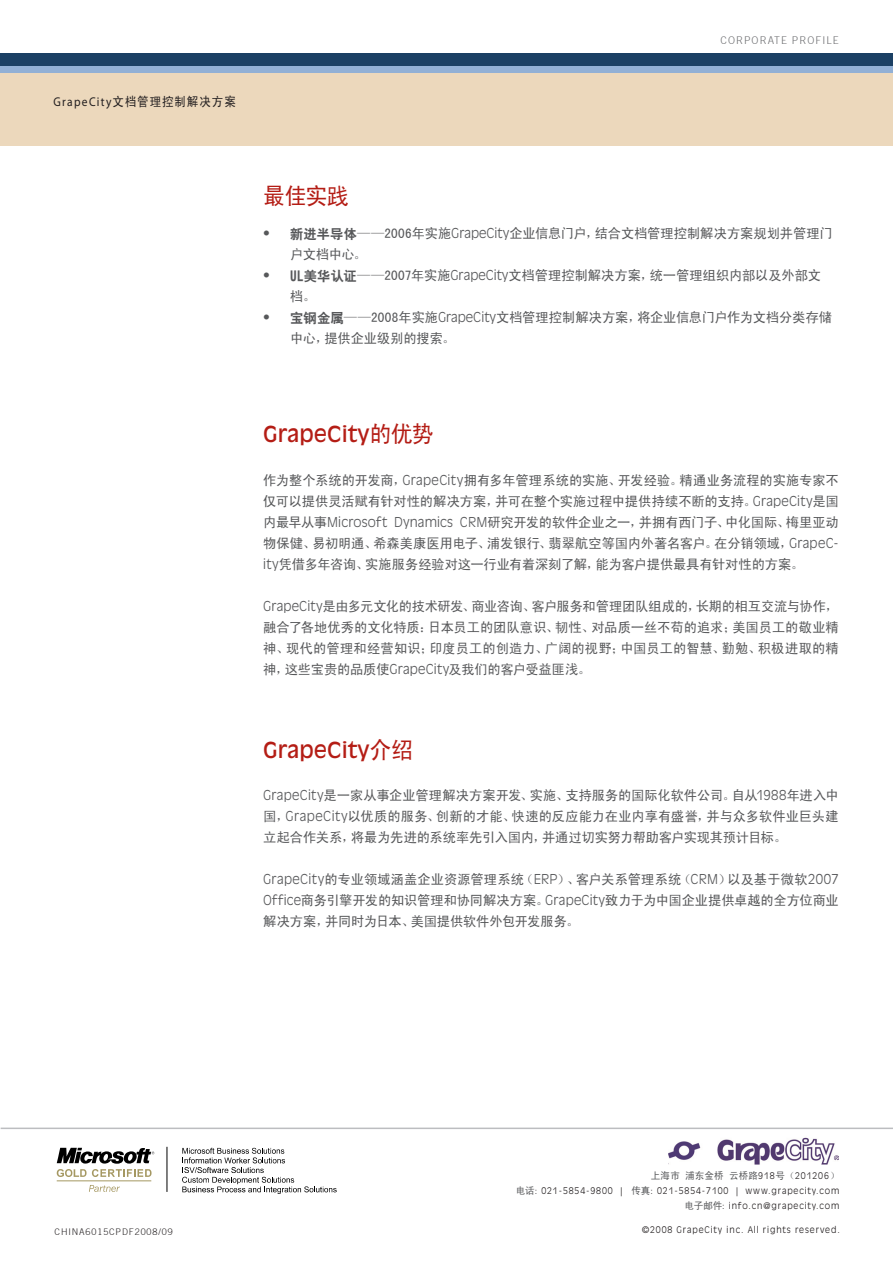
<style>
.page{position:relative;width:893px;height:1263px;background:#fff}
.page>*{position:absolute;margin:0;border:0;box-sizing:border-box;transform-origin:0 0}
.t1{font:23.25px "Sim Hei";color:#b41d15;scale:.95 1}
.t2{font:21.75px "Antique Olive";color:#b41d15}
.点排列{font:13.5px/21px "Sim Hei";letter-spacing:-.005em;color:#57585a;text-align:justify}
.t3{font:300 13.5px "Antique Olive";color:#57585a}
.t4{font:12.75px "Sim Hei";letter-spacing:.085em;color:#231f20;scale:.9 1}
.t5{font:300 10.5px "Trade Gothic";letter-spacing:.1em;color:#6c6d70}
.t6{font:9.75px "Sim Hei";letter-spacing:.02em;color:#57585a}
.t7{font:300 9px "Antique Olive";letter-spacing:.1em;color:#231f20}
.t8{font:300 9px "Trade Gothic";letter-spacing:.1em;color:#231f20}
.s1{font-family:"Myriad Pro"}
.s2{font-family:"Heiti CSEG"}
.s3{font-family:"Antique Olive";font-weight:300}
.s4{font-family:"Sim Hei";font-size:23.25px}
.s5{font-family:"Antique Olive";font-weight:300;font-size:9px;color:#231f20}
.s6{font-family:"Sim Hei";font-weight:400;font-size:9.75px;color:#57585a}
</style>
<div class="page">
<hr style="left:1px;top:1127px;width:892px;height:2px;background:#bcbdc0">
<img style="left:668px;top:1137px;width:170px;height:28px">
<hr style="left:57px;top:1180px;width:94px;height:1px;background:#a59862">
<svg style="left:89px;top:1185px;width:31px;height:7px"></svg>
<svg style="left:57px;top:1148px;width:97px;height:29px"></svg>
<hr style="left:167px;top:1147px;width:1px;height:45px;background:#000">
<svg style="left:182px;top:1148px;width:155px;height:46px"></svg>
<div style="left:0;top:70px;width:892px;height:76px;background:#ecd8bc"></div>
<div style="left:0;top:54px;width:893px;height:12px;background:#1b4064"></div>
<div style="left:0;top:66px;width:893px;height:6px;background:#92b0d5"></div>
<p class="t4" style="left:54px;top:95px;width:204px"><span class="s1">GrapeCity</span>文档管理控制解决方案</p>
<p class="t5" style="left:721px;top:34px;width:119px">CORPORATE PROFILE</p>
<p class="t1" style="left:263px;top:184px;width:92px">最佳实践</p>
<p class="点排列" style="left:290px;top:223px;width:544px"><span class="s2">新进半导体</span>——2006年实施<span class="s3">GrapeCity</span>企业信息门户，结合文档管理控制解决方案规划并管理门户文档中心。</p>
<p class="点排列" style="left:290px;top:265px;width:532px"><span class="s2">UL美华认证</span>——2007年实施<span class="s3">GrapeCity</span>文档管理控制解决方案，统一管理组织内部以及外部文档。</p>
<p class="点排列" style="left:290px;top:307px;width:543px"><span class="s2">宝钢金属</span>——2008年实施<span class="s3">GrapeCity</span>文档管理控制解决方案，将企业信息门户作为文档分类存储中心，提供企业级别的搜索。</p>
<p class="t3" style="left:263px;top:226px;width:8px">•</p>
<p class="t3" style="left:263px;top:268px;width:8px">•</p>
<p class="t3" style="left:263px;top:310px;width:8px">•</p>
<p class="t2" style="left:263px;top:421px;width:172px">GRAPECITY<span class="s4">的优势</span></p>
<p class="点排列" style="left:263px;top:469px;width:577px">作为整个系统的开发商，<span class="s3">GrapeCity</span>拥有多年管理系统的实施、开发经验。精通业务流程的实施专家不仅可以提供灵活赋有针对性的解决方案，并可在整个实施过程中提供持续不断的支持。<span class="s3">GrapeCity</span>是国内最早从事<span class="s3">Microsoft Dynamics CRM</span>研究开发的软件企业之一，并拥有西门子、中化国际、梅里亚动物保健、易初明通、希森美康医用电子、浦发银行、翡翠航空等国内外著名客户。在分销领域，<span class="s3">GrapeC&shy;ity</span>凭借多年咨询、实施服务经验对这一行业有着深刻了解，能为客户提供最具有针对性的方案。</p>
<p class="点排列" style="left:263px;top:595px;width:577px"><span class="s3">GrapeCity</span>是由多元文化的技术研发、商业咨询、客户服务和管理团队组成的，长期的相互交流与协作，融合了各地优秀的文化特质：日本员工的团队意识、韧性、对品质一丝不苟的追求；美国员工的敬业精神、现代的管理和经营知识；印度员工的创造力、广阔的视野；中国员工的智慧、勤勉、积极进取的精神，这些宝贵的品质使<span class="s3">GrapeCity</span>及我们的客户受益匪浅。</p>
<p class="t2" style="left:263px;top:736px;width:152px">GRAPECITY<span class="s4">介绍</span></p>
<p class="点排列" style="left:263px;top:784px;width:577px"><span class="s3">GrapeCity</span>是一家从事企业管理解决方案开发、实施、支持服务的国际化软件公司。自从<span class="s3">1988</span>年进入中国，<span class="s3">GrapeCity</span>以优质的服务、创新的才能、快速的反应能力在业内享有盛誉，并与众多软件业巨头建立起合作关系，将最为先进的系统率先引入国内，并通过切实努力帮助客户实现其预计目标。</p>
<p class="点排列" style="left:263px;top:868px;width:577px"><span class="s3">GrapeCity</span>的专业领域涵盖企业资源管理系统（<span class="s3">ERP</span>）、客户关系管理系统（<span class="s3">CRM</span>）以及基于微软<span class="s3">2007<br>Office</span>商务引擎开发的知识管理和协同解决方案。<span class="s3">GrapeCity</span>致力于为中国企业提供卓越的全方位商业解决方案，并同时为日本、美国提供软件外包开发服务。</p>
<p class="t8" style="left:55px;top:1226px;width:120px">CHINA6015CP DF2008/09</p>
<p class="t6" style="left:651px;top:1170px;width:190px">上海市 浦东金桥 云桥路<span class="s5">918</span>号（<span class="s5">201206</span>）</p>
<p class="t7" style="left:516px;top:1185px;width:325px"><span class="s6">电话</span>: 021-5854-9800 | <span class="s6">传真</span>: 021-5854-7100 | www.grapecity.com</p>
<p class="t7" style="left:684px;top:1200px;width:156px"><span class="s6">电子邮件</span>: info.cn@grapecity.com</p>
<p class="t7" style="left:642px;top:1224px;width:199px">©2008 GrapeCity inc. All rights reserved.</p>
</div>
